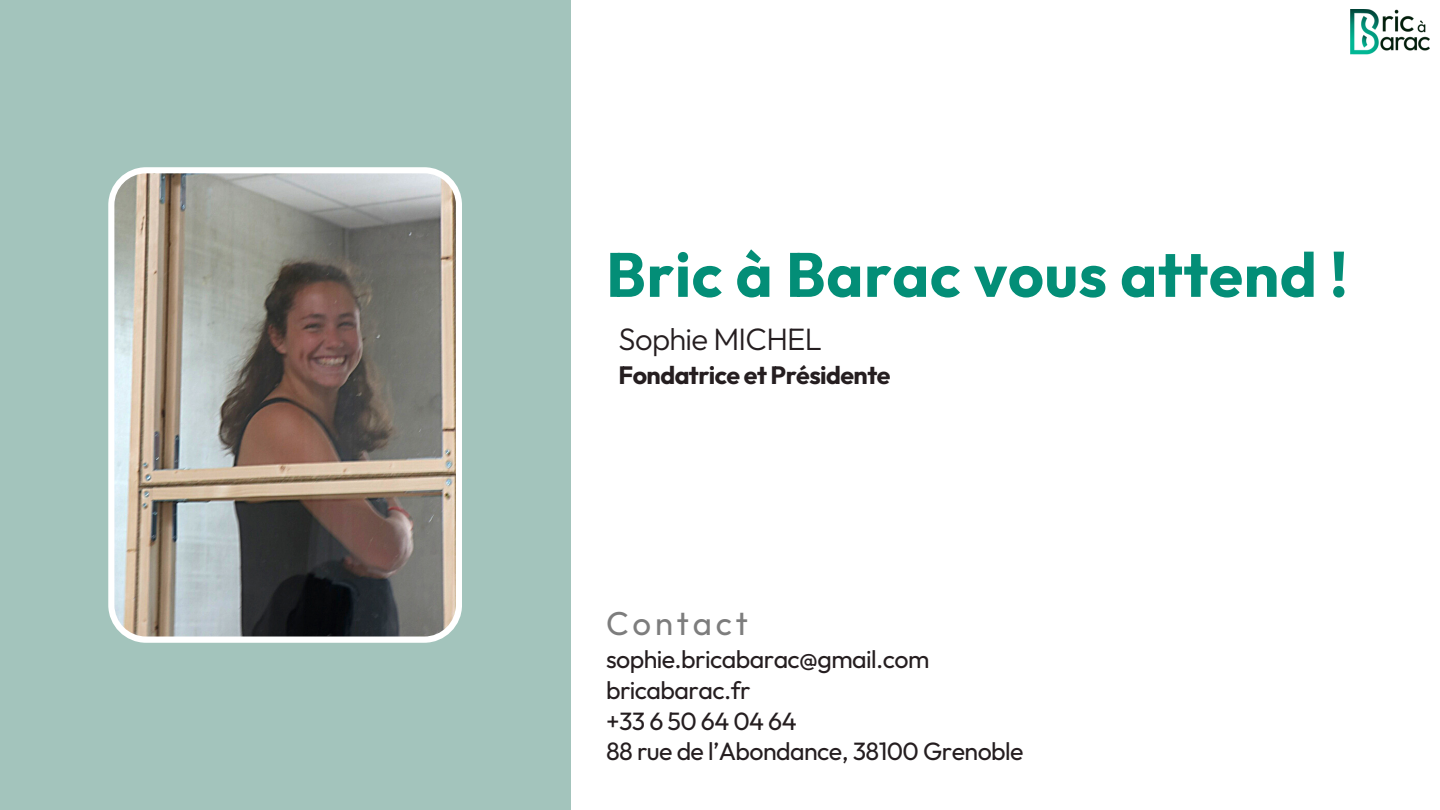
<style>
.page{position:relative;width:1440px;height:810px;background:#fff}
.page>*{position:absolute;margin:0;border:0;box-sizing:border-box;transform-origin:0 0}
.t1{font:700 62.3px "Outfit";letter-spacing:.01em;color:#038e77}
.t2{font:33px "Outfit";letter-spacing:.115em;color:#7d7d7d}
.t3{font:300 31px "Outfit";letter-spacing:-.025em;color:#251e20}
.t4{font:25px "Outfit";letter-spacing:-.025em;color:#251e20}
.t5{font:700 25px "Outfit";letter-spacing:-.025em;color:#251e20}
</style>
<div class="page">
<div style="left:0;top:0;width:571px;height:810px;background:#a3c4bc"></div>
<img style="left:108px;top:167px;width:354px;height:476px">
<img style="left:1350px;top:9px;width:80px;height:46px">
<p class="t1" style="left:606px;top:235px;width:743px">Bric à Barac vous attend !</p>
<p class="t3" style="left:619px;top:319px;width:205px">Sophie MICHEL</p>
<p class="t5" style="left:619px;top:359px;width:273px">Fondatrice et Présidente</p>
<p class="t2" style="left:606px;top:602px;width:144px">Contact</p>
<p class="t4" style="left:606px;top:643px;width:325px">sophie.bricabarac@gmail.com</p>
<p class="t4" style="left:606px;top:674px;width:146px">bricabarac.fr</p>
<p class="t4" style="left:606px;top:705px;width:192px">+33 6 50 64 04 64</p>
<p class="t4" style="left:606px;top:735px;width:419px">88 rue de l’Abondance, 38100 Grenoble</p>
</div>
